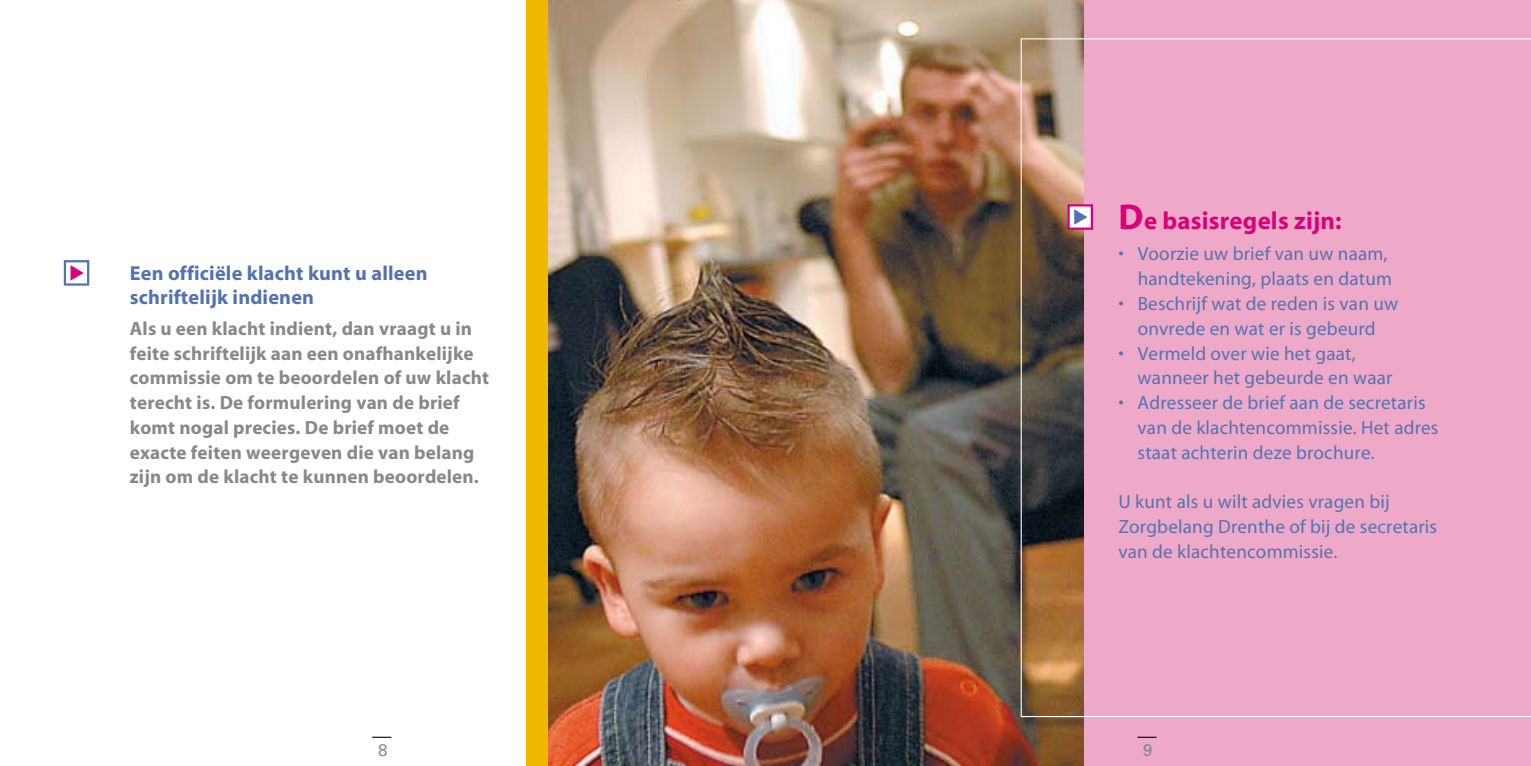
<style>
.page{position:relative;width:1531px;height:766px;background:#fff}
.page>*{position:absolute;margin:0;border:0;box-sizing:border-box;transform-origin:0 0}
.t1{font:24.75px "Myriad MM 700 600";letter-spacing:.01em;color:#da007a}
.t2{font:20.25px/24.8px "Myriad MM 700 600";letter-spacing:.01em;color:#5472b1}
.t3{font:19.12px/24.8px "Myriad MM 400 600";letter-spacing:.01em;color:#5472b1}
.t4{font:19.12px/24.8px "Myriad MM 700 600";letter-spacing:.01em;color:#87888a}
.t5{font:16.88px "Univers";color:#87888a}
.s1{font-size:36px}
</style>
<div class="page">
<img style="left:548px;top:0;width:536px;height:765px">
<div style="left:1084px;top:0;width:447px;height:765px;background:#eea9c8"></div>
<svg style="left:1020px;top:38px;width:511px;height:679px"></svg>
<div style="left:1067px;top:204px;width:26px;height:26px;background:#fff;border:2px solid #da007a"></div>
<svg style="left:1074px;top:209px;width:13px;height:16px"></svg>
<svg style="left:1137px;top:736px;width:19px;height:1px"></svg>
<svg style="left:372px;top:736px;width:19px;height:1px"></svg>
<div style="left:526px;top:0;width:22px;height:765px;background:#f0b800"></div>
<div style="left:64px;top:260px;width:25px;height:25px;background:#fff;border:2px solid #5472b1"></div>
<svg style="left:71px;top:265px;width:13px;height:15px"></svg>
<p class="t2" style="left:130px;top:261px;width:299px">Een officiële klacht kunt u alleen schriftelijk indienen</p>
<p class="t4" style="left:130px;top:317px;width:361px">Als u een klacht indient, dan vraagt u in feite schriftelijk aan een onafhankelijke commissie om te beoordelen of uw klacht terecht is. De formulering van de brief komt nogal precies. De brief moet de exacte feiten weergeven die van belang zijn om de klacht te kunnen beoordelen.</p>
<p class="t1" style="left:1118px;top:209px;width:225px"><span class="s1">D</span>e basisregels zijn:</p>
<p class="t3" style="left:1118px;top:242px;width:275px;text-align:right">• Voorzie uw brief van uw naam, handtekening, plaats en datum</p>
<p class="t3" style="left:1118px;top:292px;width:281px;text-align:center">• Beschrijf wat de reden is van uw onvrede en wat er is gebeurd</p>
<p class="t3" style="left:1137px;top:341px;width:256px;text-indent:-19px">• Vermeld over wie het gaat, wanneer het gebeurde en waar</p>
<p class="t3" style="left:1137px;top:391px;width:302px;text-indent:-19px">• Adresseer de brief aan de secretaris van de klachtencommissie. Het adres staat achterin deze brochure.</p>
<p class="t3" style="left:1118px;top:490px;width:320px">U kunt als u wilt advies vragen bij<br>Zorgbelang Drenthe of bij de secretaris van de klachtencommissie.</p>
<p class="t5" style="left:378px;top:739px;width:11px">8</p>
<p class="t5" style="left:1143px;top:739px;width:11px">9</p>
</div>
